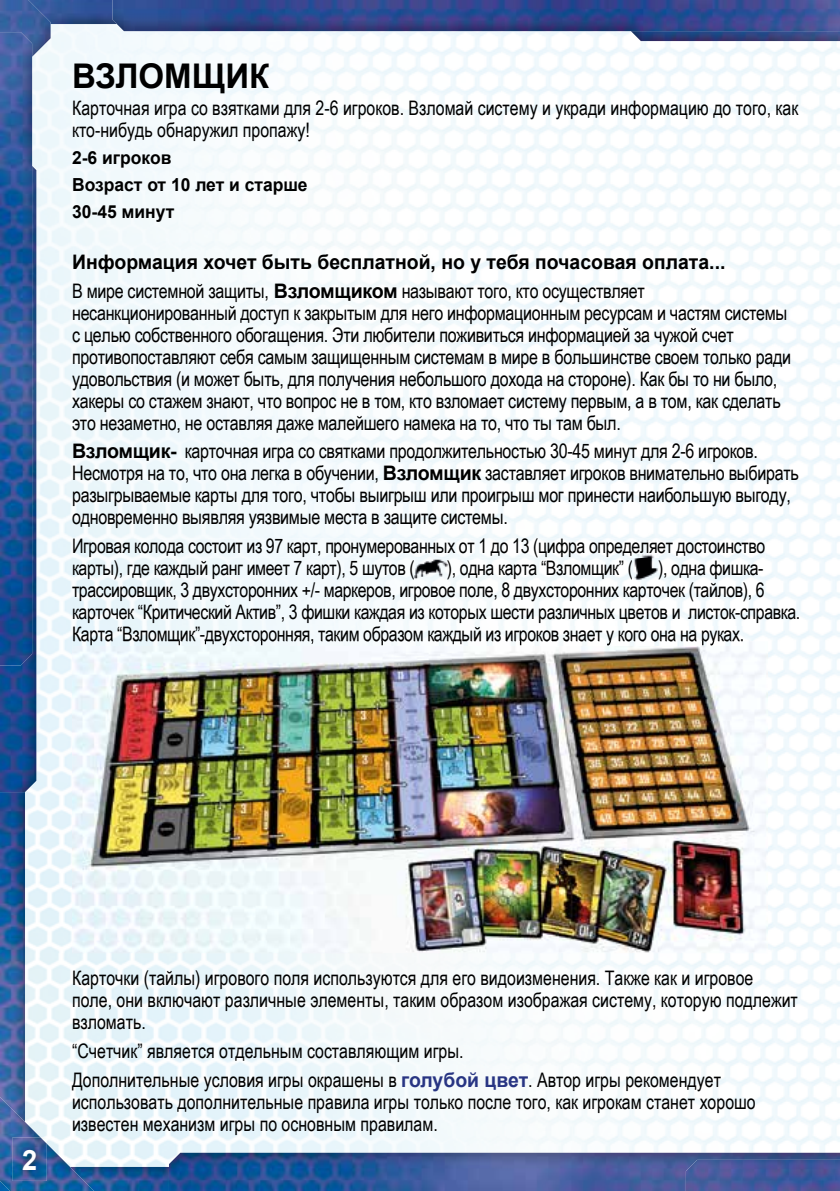
<style>
.page{position:relative;width:840px;height:1191px;background:#fff}
.page>*{position:absolute;margin:0;border:0;box-sizing:border-box;transform-origin:0 0}
.t1{font:700 34px "Arial";color:#000}
.t2{font:700 28px "Arial";color:#fff}
.t3{font:20px/22px "Arial Narrow";letter-spacing:-.015em;color:#000}
.t4{font:700 20px "Arial";color:#000}
.t5{font:700 18px/26.8px "Arial";color:#000}
.s1{font-family:"Arial";font-weight:700}
.s2{font-family:"Arial";font-weight:700;color:#283583}
</style>
<div class="page">
<img style="left:25px;top:953px;width:814px;height:214px">
<img style="left:25px;top:24px;width:67px;height:929px">
<img style="left:0;top:792px;width:25px;height:305px">
<img style="left:51px;top:0;width:61px;height:24px">
<img style="left:94px;top:1167px;width:75px;height:24px">
<img style="left:0;top:1097px;width:94px;height:94px">
<img style="left:0;top:0;width:51px;height:57px">
<img style="left:0;top:166px;width:36px;height:626px">
<img style="left:630px;top:31px;width:209px;height:10px">
<img style="left:169px;top:1152px;width:670px;height:39px">
<img style="left:0;top:32px;width:32px;height:633px">
<img style="left:112px;top:0;width:727px;height:31px">
<img style="left:685px;top:1159px;width:154px;height:32px">
<img style="left:12px;top:1137px;width:35px;height:43px">
<img style="left:414px;top:557px;width:33px;height:24px">
<img style="left:632px;top:557px;width:26px;height:24px">
<img style="left:632px;top:555px;width:26px;height:2px">
<img style="left:72px;top:641px;width:695px;height:312px">
<img style="left:73px;top:641px;width:669px;height:4px">
<h1 class="t1" style="left:72px;top:52px;width:198px">ВЗЛОМЩИК</h1>
<p class="t3" style="left:72px;top:97px;width:727px">Карточная игра со взятками для 2-6 игроков. Взломай систему и укради информацию до того, как кто-нибудь обнаружил пропажу!</p>
<p class="t5" style="left:72px;top:145px;width:237px">2-6 игроков<br>Возраст от 10 лет и старше<br>30-45 минут</p>
<p class="t4" style="left:72px;top:247px;width:654px">Информация хочет быть бесплатной, но у тебя почасовая оплата...</p>
<p class="t3" style="left:72px;top:279px;width:720px">В мире системной защиты, <span class="s1">Взломщиком</span> называют того, кто осуществляет несанкционированный доступ к закрытым для него информационным ресурсам и частям системы с целью собственного обогащения. Эти любители поживиться информацией за чужой счет противопоставляют себя самым защищенным системам в мире в большинстве своем только ради удовольствия (и может быть, для получения небольшого дохода на стороне). Как бы то ни было, хакеры со стажем знают, что вопрос не в том, кто взломает систему первым, а в том, как сделать это незаметно, не оставляя даже малейшего намека на то, что ты там был.</p>
<p class="t3" style="left:72px;top:439px;width:728px"><span class="s1">Взломщик-</span> карточная игра со святками продолжительностью 30-45 минут для 2-6 игроков.<br>Несмотря на то, что она легка в обучении, <span class="s1">Взломщик</span> заставляет игроков внимательно выбирать разыгрываемые карты для того, чтобы выигрыш или проигрыш мог принести наибольшую выгоду, одновременно выявляя уязвимые места в защите системы.</p>
<p class="t3" style="left:72px;top:534px;width:694px">Игровая колода состоит из 97 карт, пронумерованных от 1 до 13 (цифра определяет достоинство карты), где каждый ранг имеет 7 карт), 5 шутов (</p>
<p class="t3" style="left:72px;top:556px;width:729px;text-indent:586px">), одна фишка&shy;трассировщик, 3 двухсторонних +/- маркеров, игровое поле, 8 двухсторонних карточек (тайлов), 6 карточек “Критический Актив”, 3 фишки каждая из которых шести различных цветов и листок-справка.<br>Карта “Взломщик”-двухсторонняя, таким образом каждый из игроков знает у кого она на руках.</p>
<p class="t3" style="left:446px;top:556px;width:187px">), одна карта “Взломщик” (</p>
<h2 class="t2" style="left:22px;top:1140px;width:17px">2</h2>
<p class="t3" style="left:72px;top:966px;width:726px">Карточки (тайлы) игрового поля используются для его видоизменения. Также как и игровое поле, они включают различные элементы, таким образом изображая систему, которую подлежит взломать.</p>
<p class="t3" style="left:72px;top:1035px;width:650px;line-height:28.8px">“Счетчик” является отдельным составляющим игры.<br>Дополнительные условия игры окрашены в <span class="s2">голубой цвет</span>. Автор игры рекомендует</p>
<p class="t3" style="left:72px;top:1089px;width:684px">использовать дополнительные правила игры только после того, как игрокам станет хорошо известен механизм игры по основным правилам.</p>
</div>
